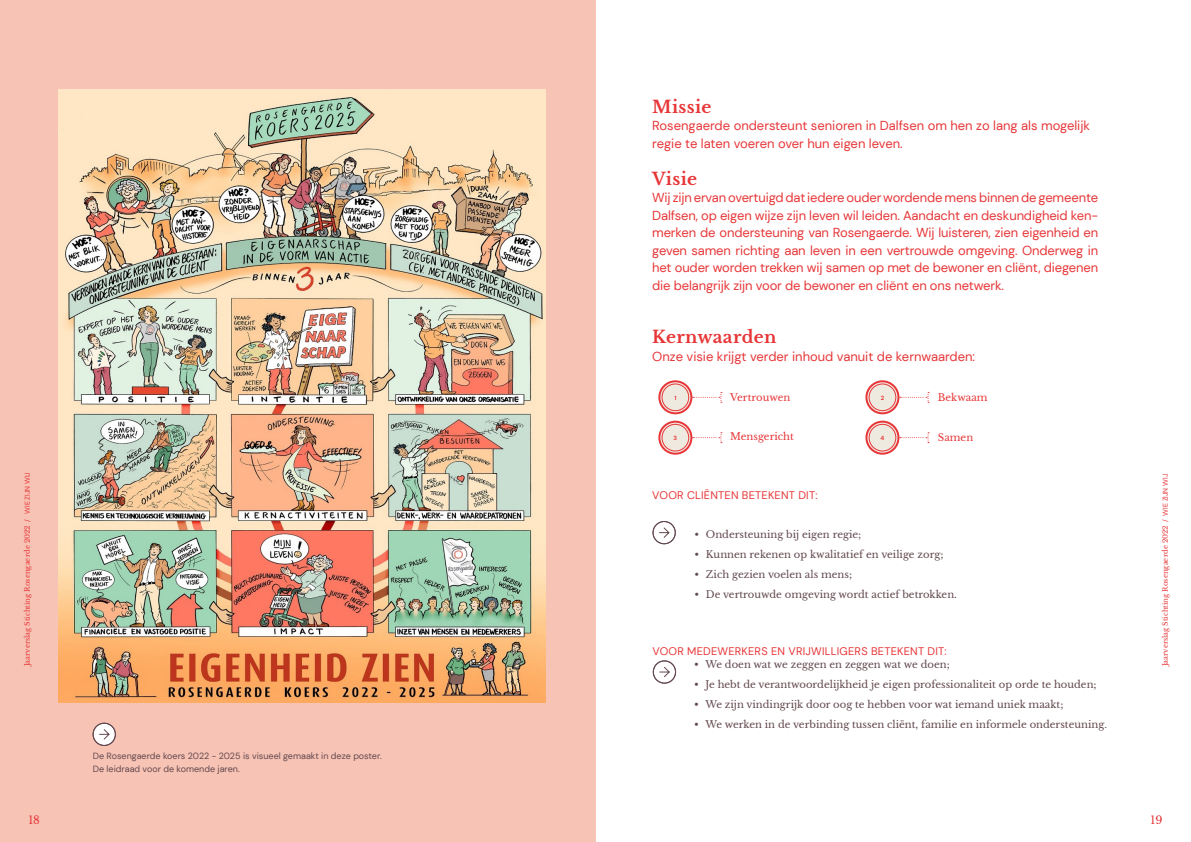
<style>
.page{position:relative;width:1191px;height:842px;background:#fff}
.page>*{position:absolute;margin:0;border:0;box-sizing:border-box;transform-origin:0 0}
.Kleine_kop_Rosengaerde{font:700 17px "Libre Baskerville";letter-spacing:.02em;color:#e73638}
.broodtekst_Rosengaerde{font:700 17px "Libre Baskerville";letter-spacing:.02em;color:#e73638}
.inleiding_Rosengaerde{font:13px/17.5px "DM Sans";color:#e73638}
.tussenkop_KAPITALEN_Rosengaerde{font:11px "DM Sans";letter-spacing:.02em;color:#e73638}
.t1{font:11px "Libre Baskerville";color:#e73638}
.t2{font:10px "Libre Baskerville";color:#62484d}
.broodtekst_Rosengaerde-2{font:10px "Libre Baskerville";color:#e73638}
.broodtekst_Rosengaerde-3{font:9px "DM Sans";color:#62484d}
.t3{font:7px "Libre Baskerville";color:#e73638}
.broodtekst_Rosengaerde-4{font:700 6px "DM Sans";color:#e73638}
.s1{font-family:"DM Sans"}
</style>
<div class="page">
<div style="left:0;top:0;width:595px;height:842px;background:#f7c3b5"></div>
<img style="left:59px;top:90px;width:486px;height:612px">
<svg style="left:93px;top:723px;width:23px;height:23px"></svg>
<div style="left:93px;top:723px;width:23px;height:23px;border:1px solid #62484d;border-radius:50%"></div>
<svg style="left:99px;top:729px;width:11px;height:11px"></svg>
<svg style="left:660px;top:382px;width:30px;height:30px"></svg>
<div style="left:658px;top:380px;width:34px;height:34px;border:2px solid #e73638;border-radius:50%"></div>
<div style="left:661px;top:384px;width:28px;height:27px;border:1px solid #e73638;border-radius:50%"></div>
<svg style="left:692px;top:392px;width:30px;height:11px"></svg>
<svg style="left:867px;top:382px;width:30px;height:30px"></svg>
<div style="left:865px;top:380px;width:34px;height:34px;border:2px solid #e73638;border-radius:50%"></div>
<div style="left:868px;top:384px;width:28px;height:27px;border:1px solid #e73638;border-radius:50%"></div>
<svg style="left:899px;top:392px;width:30px;height:11px"></svg>
<svg style="left:660px;top:423px;width:30px;height:30px"></svg>
<div style="left:658px;top:421px;width:34px;height:34px;border:2px solid #e73638;border-radius:50%"></div>
<div style="left:661px;top:424px;width:28px;height:27px;border:1px solid #e73638;border-radius:50%"></div>
<svg style="left:692px;top:432px;width:30px;height:11px"></svg>
<svg style="left:867px;top:423px;width:30px;height:30px"></svg>
<div style="left:865px;top:421px;width:34px;height:34px;border:2px solid #e73638;border-radius:50%"></div>
<div style="left:868px;top:424px;width:28px;height:27px;border:1px solid #e73638;border-radius:50%"></div>
<svg style="left:899px;top:432px;width:30px;height:11px"></svg>
<div style="left:653px;top:521px;width:22px;height:23px;background:#fff;border:1px solid #62484d;border-radius:50%"></div>
<div style="left:653px;top:521px;width:22px;height:23px;border:1px solid #62484d;border-radius:50%"></div>
<svg style="left:659px;top:527px;width:10px;height:11px"></svg>
<div style="left:653px;top:661px;width:23px;height:22px;background:#fff;border:1px solid #62484d;border-radius:50%"></div>
<div style="left:653px;top:661px;width:23px;height:22px;border:1px solid #62484d;border-radius:50%"></div>
<svg style="left:659px;top:667px;width:11px;height:10px"></svg>
<p class="Kleine_kop_Rosengaerde" style="left:652px;top:96px;width:61px">Missie</p>
<p class="inleiding_Rosengaerde" style="left:652px;top:117px;width:439px">Rosengaerde ondersteunt senioren in Dalfsen om hen zo lang als mogelijk regie te laten voeren over hun eigen leven.</p>
<p class="Kleine_kop_Rosengaerde" style="left:652px;top:168px;width:46px">Visie</p>
<p class="inleiding_Rosengaerde" style="left:652px;top:189px;width:447px;text-align:justify">Wij zijn ervan overtuigd dat iedere ouder wordende mens binnen de gemeente Dalfsen, op eigen wijze zijn leven wil leiden. Aandacht en deskundigheid ken&shy;merken de ondersteuning van Rosengaerde. Wij luisteren, zien eigenheid en geven samen richting aan leven in een vertrouwde omgeving. Onderweg in het ouder worden trekken wij samen op met de bewoner en cliënt, diegenen die belangrijk zijn voor de bewoner en cliënt en ons netwerk.</p>
<p class="broodtekst_Rosengaerde" style="left:652px;top:327px;width:126px">Kernwaarden</p>
<p class="inleiding_Rosengaerde" style="left:652px;top:347px;width:324px">Onze visie krijgt verder inhoud vanuit de kernwaarden:</p>
<p class="t3" style="left:23px;top:666px;width:196px;rotate:-90deg">Jaarverslag Stichting Rosengaerde 2022 <span class="s1">/ Wie zijn wij</span></p>
<p class="broodtekst_Rosengaerde-3" style="left:93px;top:750px;width:290px">De Rosengaerde koers 2022 - 2025 is visueel gemaakt in deze poster.</p>
<p class="broodtekst_Rosengaerde-3" style="left:93px;top:763px;width:148px">De leidraad voor de komende jaren.</p>
<p class="broodtekst_Rosengaerde-2" style="left:730px;top:391px;width:62px">Vertrouwen</p>
<p class="broodtekst_Rosengaerde-2" style="left:730px;top:431px;width:65px">Mensgericht</p>
<p class="broodtekst_Rosengaerde-4" style="left:674px;top:394px;width:4px">1</p>
<p class="broodtekst_Rosengaerde-4" style="left:880px;top:394px;width:5px">2</p>
<p class="broodtekst_Rosengaerde-4" style="left:673px;top:434px;width:5px">3</p>
<p class="broodtekst_Rosengaerde-4" style="left:880px;top:434px;width:5px">4</p>
<p class="tussenkop_KAPITALEN_Rosengaerde" style="left:652px;top:489px;width:167px">VOOR CLIËNTEN BETEKENT DIT:</p>
<p class="broodtekst_Rosengaerde-2" style="left:938px;top:391px;width:51px">Bekwaam</p>
<p class="broodtekst_Rosengaerde-2" style="left:938px;top:432px;width:37px">Samen</p>
<p class="t2" style="left:694px;top:528px;width:168px">• Ondersteuning bij eigen regie;</p>
<p class="t2" style="left:694px;top:548px;width:250px">• Kunnen rekenen op kwalitatief en veilige zorg;</p>
<p class="t2" style="left:694px;top:568px;width:159px">• Zich gezien voelen als mens;</p>
<p class="t2" style="left:694px;top:588px;width:264px">• De vertrouwde omgeving wordt actief betrokken.</p>
<p class="tussenkop_KAPITALEN_Rosengaerde" style="left:652px;top:645px;width:296px">VOOR MEDEWERKERS EN VRIJWILLIGERS BETEKENT DIT:</p>
<p class="t2" style="left:694px;top:658px;width:257px">• We doen wat we zeggen en zeggen wat we doen;</p>
<p class="t2" style="left:694px;top:678px;width:404px">• Je hebt de verantwoordelijkheid je eigen professionaliteit op orde te houden;</p>
<p class="t2" style="left:694px;top:698px;width:371px">• We zijn vindingrijk door oog te hebben voor wat iemand uniek maakt;</p>
<p class="t2" style="left:694px;top:718px;width:414px">• We werken in de verbinding tussen cliënt, familie en informele ondersteuning.</p>
<p class="t3" style="left:1161px;top:666px;width:194px;rotate:-90deg">Jaarverslag Stichting Rosengaerde 2022 <span class="s1">/ Wie zijn wij</span></p>
<p class="t1" style="left:28px;top:814px;width:13px">18</p>
<p class="t1" style="left:1150px;top:814px;width:13px">19</p>
</div>
